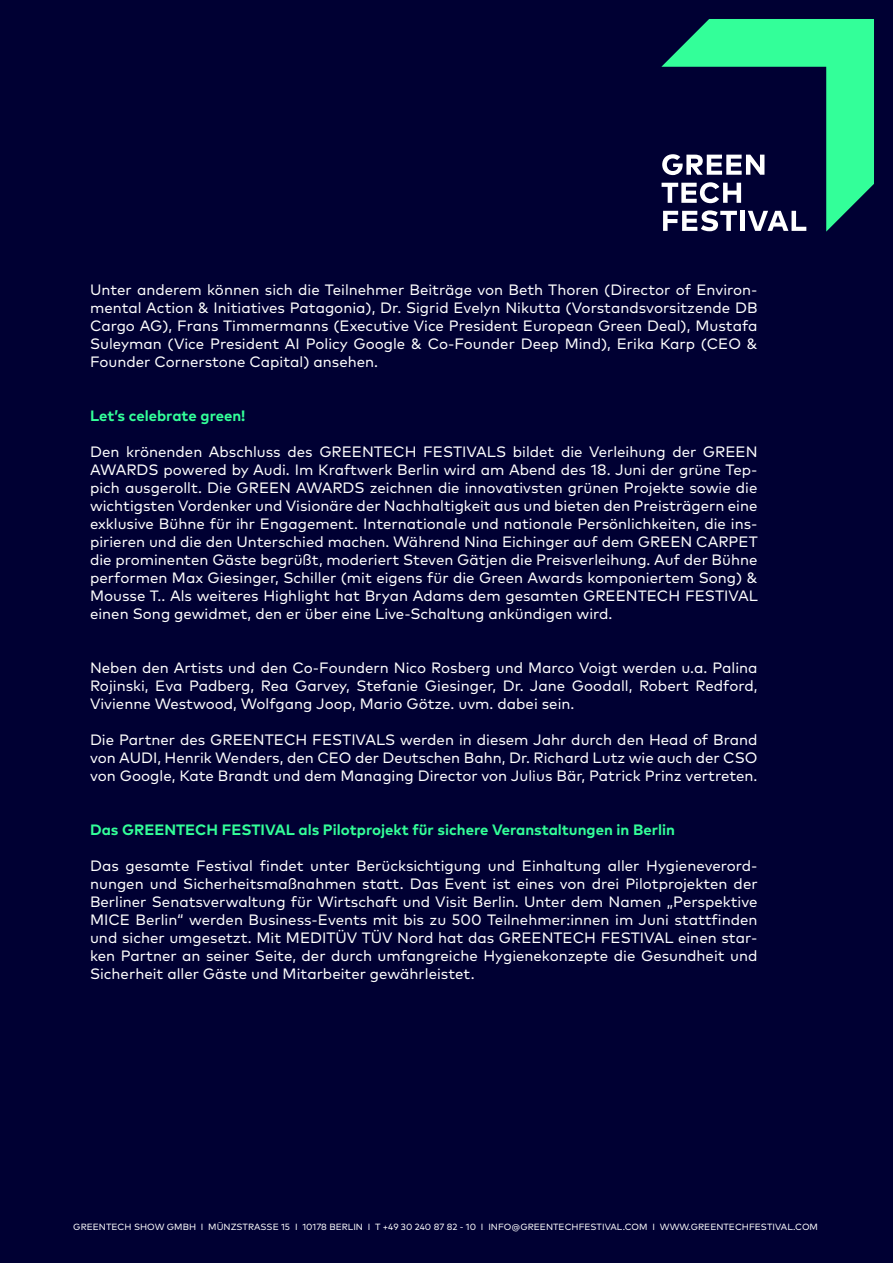
<style>
.page{position:relative;width:893px;height:1263px;background:#003}
.page>*{position:absolute;margin:0;border:0;box-sizing:border-box;transform-origin:0 0}
.t1{font:15px/18px "Mark Pro";color:#fff;text-align:justify}
.t2{font:700 15px "Mark Pro";color:#3f9}
.t3{font:9px "Mark Pro";color:#fff}
</style>
<div class="page">
<svg style="left:661px;top:19px;width:213px;height:213px"></svg>
<p class="t1" style="left:90px;top:279px;width:669px">Unter anderem können sich die Teilnehmer Beiträge von Beth Thoren (Director of Environ&shy;mental Action &amp; Initiatives Patagonia), Dr. Sigrid Evelyn Nikutta (Vorstandsvorsitzende DB Cargo AG), Frans Timmermanns (Executive Vice President European Green Deal), Mustafa Suleyman (Vice President AI Policy Google &amp; Co-Founder Deep Mind), Erika Karp (CEO &amp; Founder Cornerstone Capital) ansehen.</p>
<p class="t2" style="left:90px;top:404px;width:157px">Let’s celebrate green!</p>
<p class="t1" style="left:90px;top:441px;width:669px">Den krönenden Abschluss des GREENTECH FESTIVALS bildet die Verleihung der GREEN AWARDS powered by Audi. Im Kraftwerk Berlin wird am Abend des 18. Juni der grüne Tep&shy;pich ausgerollt. Die GREEN AWARDS zeichnen die innovativsten grünen Projekte sowie die wichtigsten Vordenker und Visionäre der Nachhaltigkeit aus und bieten den Preisträgern eine exklusive Bühne für ihr Engagement. Internationale und nationale Persönlichkeiten, die ins&shy;pirieren und die den Unterschied machen. Während Nina Eichinger auf dem GREEN CARPET die prominenten Gäste begrüßt, moderiert Steven Gätjen die Preisverleihung. Auf der Bühne performen Max Giesinger, Schiller (mit eigens für die Green Awards komponiertem Song) &amp; Mousse T.. Als weiteres Highlight hat Bryan Adams dem gesamten GREENTECH FESTIVAL einen Song gewidmet, den er über eine Live-Schaltung ankündigen wird.</p>
<p class="t1" style="left:90px;top:657px;width:669px">Neben den Artists und den Co-Foundern Nico Rosberg und Marco Voigt werden u.a. Palina Rojinski, Eva Padberg, Rea Garvey, Stefanie Giesinger, Dr. Jane Goodall, Robert Redford, Vivienne Westwood, Wolfgang Joop, Mario Götze. uvm. dabei sein.</p>
<p class="t1" style="left:90px;top:729px;width:669px">Die Partner des GREENTECH FESTIVALS werden in diesem Jahr durch den Head of Brand von AUDI, Henrik Wenders, den CEO der Deutschen Bahn, Dr. Richard Lutz wie auch der CSO von Google, Kate Brandt und dem Managing Director von Julius Bär, Patrick Prinz vertreten.</p>
<p class="t2" style="left:90px;top:818px;width:587px">Das GREENTECH FESTIVAL als Pilotprojekt für sichere Veranstaltungen in Berlin</p>
<p class="t1" style="left:90px;top:855px;width:669px">Das gesamte Festival findet unter Berücksichtigung und Einhaltung aller Hygieneverord&shy;nungen und Sicherheitsmaßnahmen statt. Das Event ist eines von drei Pilotprojekten der Berliner Senatsverwaltung für Wirtschaft und Visit Berlin. Unter dem Namen „Perspektive MICE Berlin“ werden Business-Events mit bis zu 500 Teilnehmer:innen im Juni stattfinden und sicher umgesetzt. Mit MEDITÜV TÜV Nord hat das GREENTECH FESTIVAL einen star&shy;ken Partner an seiner Seite, der durch umfangreiche Hygienekonzepte die Gesundheit und Sicherheit aller Gäste und Mitarbeiter gewährleistet.</p>
<p class="t3" style="left:73px;top:1220px;width:746px">GREENTECH SHOW GMBH I MÜNZSTRASSE 15 I 10178 BERLIN I T +49 30 240 87 82 - 10 I INFO@GREENTECHFESTIVAL.COM I WWW.GREENTECHFESTIVAL.COM</p>
</div>
